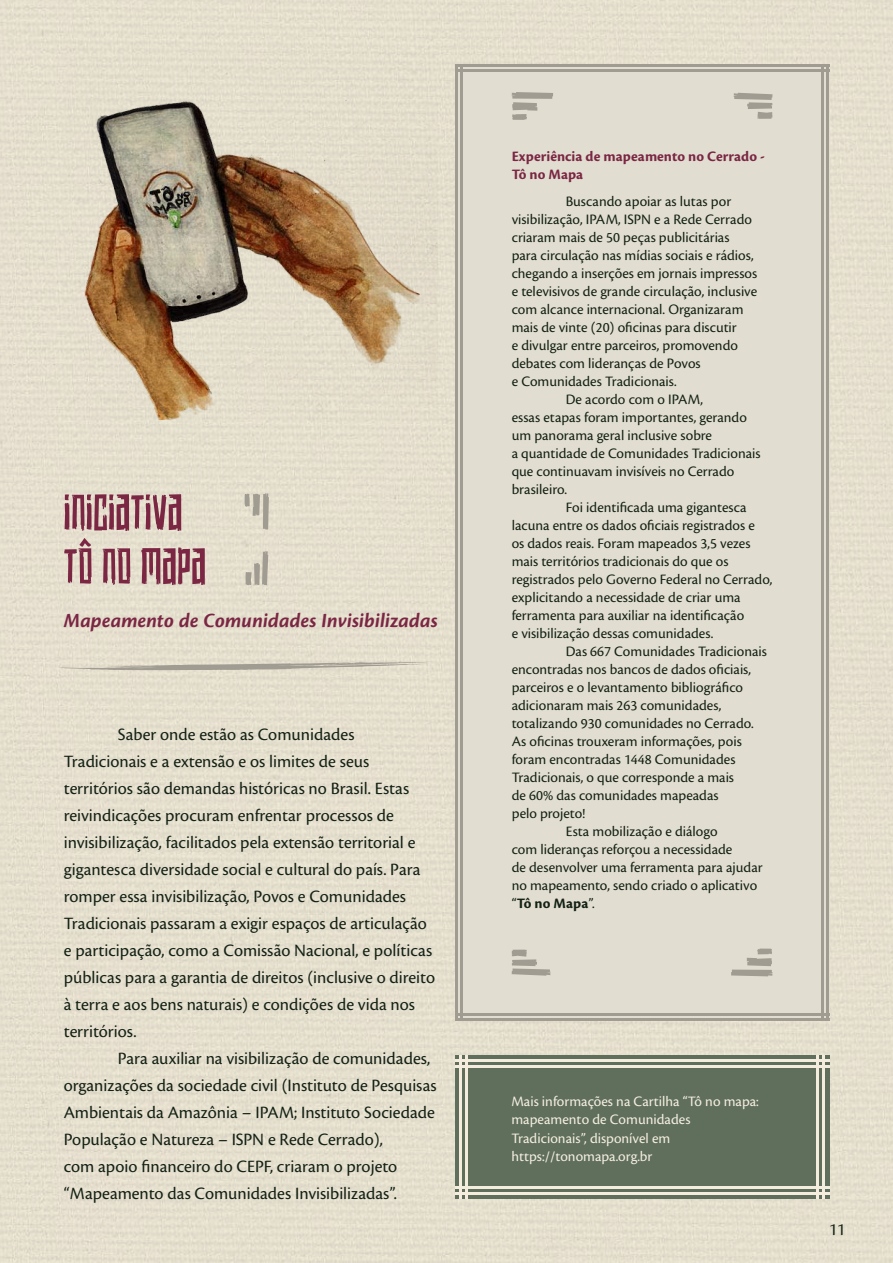
<style>
.page{position:relative;width:893px;height:1263px;background:#e5dece}
.page>*{position:absolute;margin:0;border:0;box-sizing:border-box;transform-origin:0 0}
.t1{font:82.8px "Afolkalips Swash";color:#a19c91}
.t2{font:79.95px "Afolkalips Swash";color:#a19c91}
.t3{font:72.3px "Afolkalips Swash";color:#a19c91}
.t4{font:69.75px "Afolkalips Swash";color:#a19c91}
.t5{font:54px/54px "Afolkalips";letter-spacing:.01em;color:#7b2744}
.t6{font:21px "Cronos Pro Bold Disp It";letter-spacing:.01em;color:#7b2744}
.t7{font:18px/27px "Cronos Pro";color:#142215}
.t8{font:18px "Cronos Pro Disp";color:#142213}
.t9{font:15px "Cronos Pro";color:#142215}
.t10{font:15px/18.3px "Cronos Pro";color:#f4edde}
.t11{font:700 15px/18px "Cronos Pro";letter-spacing:.005em;color:#7b2744}
.t12{font:700 15px "Cronos Pro";letter-spacing:.005em;color:#142215}
.s1{font-weight:400}
</style>
<div class="page">
<div style="left:455px;top:64px;width:374px;height:955px;background:#e1ded1"></div>
<hr style="left:821px;top:64px;width:3px;height:956px;background:#a19c91">
<hr style="left:827px;top:64px;width:2px;height:956px;background:#a19c91">
<hr style="left:455px;top:64px;width:2px;height:956px;background:#a19c91">
<hr style="left:460px;top:64px;width:3px;height:956px;background:#a19c91">
<hr style="left:455px;top:64px;width:374px;height:2px;background:#a19c91">
<hr style="left:455px;top:69px;width:374px;height:3px;background:#a19c91">
<hr style="left:455px;top:1013px;width:374px;height:2px;background:#a19c91">
<hr style="left:455px;top:1018px;width:374px;height:2px;background:#a19c91">
<svg style="left:58px;top:662px;width:374px;height:8px;background:#c6c0b2"></svg>
<img style="left:64px;top:47px;width:374px;height:373px">
<div style="left:455px;top:1055px;width:374px;height:144px;background:#5f6f5c"></div>
<hr style="left:455px;top:1059px;width:374px;height:3px;background:#f4edde">
<hr style="left:455px;top:1065px;width:374px;height:3px;background:#f4edde">
<hr style="left:455px;top:1186px;width:374px;height:2px;background:#f4edde">
<hr style="left:455px;top:1192px;width:374px;height:3px;background:#f4edde">
<hr style="left:459px;top:1055px;width:3px;height:144px;background:#f4edde">
<hr style="left:466px;top:1055px;width:2px;height:144px;background:#f4edde">
<hr style="left:816px;top:1055px;width:2px;height:144px;background:#f4edde">
<hr style="left:822px;top:1055px;width:3px;height:144px;background:#f4edde">
<h3 class="t3" style="left:271px;top:555px;width:30px;rotate:-180deg">k</h3>
<h3 class="t5" style="left:64px;top:485px;width:144px">INICIATIVA<br>TÔ NO MAPA</h3>
<h3 class="t6" style="left:64px;top:608px;width:376px">Mapeamento de Comunidades Invisibilizadas</h3>
<h3 class="t4" style="left:243px;top:527px;width:28px">l</h3>
<p class="t7" style="left:64px;top:721px;width:373px;text-indent:54px">Saber onde estão as Comunidades Tradicionais e a extensão e os limites de seus territórios são demandas históricas no Brasil. Estas reivindicações procuram enfrentar processos de invisibilização, facilitados pela extensão territorial e gigantesca diversidade social e cultural do país. Para romper essa invisibilização, Povos e Comunidades Tradicionais passaram a exigir espaços de articulação e participação, como a Comissão Nacional, e políticas públicas para a garantia de direitos (inclusive o direito à terra e aos bens naturais) e condições de vida nos territórios.</p>
<p class="t7" style="left:64px;top:1045px;width:374px;text-indent:54px">Para auxiliar na visibilização de comunidades, organizações da sociedade civil (Instituto de Pesquisas Ambientais da Amazônia – IPAM; Instituto Sociedade População e Natureza – ISPN e Rede Cerrado),<br>com apoio financeiro do CEPF, criaram o projeto “Mapeamento das Comunidades Invisibilizadas”.</p>
<h1 class="t1" style="left:582px;top:90px;width:34px;rotate:90deg">k</h1>
<h2 class="t2" style="left:705px;top:121px;width:32px;rotate:-90deg">l</h2>
<p class="t11" style="left:512px;top:147px;width:255px">Experiência de mapeamento no Cerrado -<br>Tô no Mapa</p>
<p class="t9" style="left:566px;top:192px;width:167px">Buscando apoiar as lutas por</p>
<p class="t9" style="left:512px;top:210px;width:242px">visibilização, IPAM, ISPN e a Rede Cerrado</p>
<p class="t9" style="left:512px;top:228px;width:219px">criaram mais de 50 peças publicitárias</p>
<p class="t9" style="left:512px;top:246px;width:243px">para circulação nas mídias sociais e rádios,</p>
<p class="t9" style="left:512px;top:264px;width:247px">chegando a inserções em jornais impressos</p>
<p class="t9" style="left:512px;top:282px;width:247px">e televisivos de grande circulação, inclusive</p>
<p class="t9" style="left:512px;top:300px;width:233px">com alcance internacional. Organizaram</p>
<p class="t9" style="left:512px;top:318px;width:227px">mais de vinte (20) oficinas para discutir</p>
<p class="t9" style="left:512px;top:336px;width:228px">e divulgar entre parceiros, promovendo</p>
<p class="t9" style="left:512px;top:354px;width:190px">debates com lideranças de Povos</p>
<p class="t9" style="left:512px;top:372px;width:167px">e Comunidades Tradicionais.</p>
<p class="t9" style="left:566px;top:390px;width:139px">De acordo com o IPAM,</p>
<p class="t9" style="left:512px;top:408px;width:237px">essas etapas foram importantes, gerando</p>
<p class="t9" style="left:512px;top:426px;width:202px">um panorama geral inclusive sobre</p>
<p class="t9" style="left:512px;top:444px;width:250px">a quantidade de Comunidades Tradicionais</p>
<p class="t9" style="left:512px;top:462px;width:224px">que continuavam invisíveis no Cerrado</p>
<p class="t9" style="left:512px;top:480px;width:57px">brasileiro.</p>
<p class="t9" style="left:566px;top:498px;width:183px">Foi identificada uma gigantesca</p>
<p class="t9" style="left:512px;top:516px;width:245px">lacuna entre os dados oficiais registrados e</p>
<p class="t9" style="left:512px;top:534px;width:240px">os dados reais. Foram mapeados 3,5 vezes</p>
<p class="t9" style="left:512px;top:552px;width:218px">mais territórios tradicionais do que os</p>
<p class="t9" style="left:512px;top:570px;width:262px">registrados pelo Governo Federal no Cerrado,</p>
<p class="t9" style="left:512px;top:588px;width:230px">explicitando a necessidade de criar uma</p>
<p class="t9" style="left:512px;top:606px;width:234px">ferramenta para auxiliar na identificação</p>
<p class="t9" style="left:512px;top:624px;width:203px">e visibilização dessas comunidades.</p>
<p class="t9" style="left:566px;top:642px;width:203px">Das 667 Comunidades Tradicionais</p>
<p class="t9" style="left:512px;top:660px;width:241px">encontradas nos bancos de dados oficiais,</p>
<p class="t9" style="left:512px;top:678px;width:233px">parceiros e o levantamento bibliográfico</p>
<p class="t9" style="left:512px;top:696px;width:211px">adicionaram mais 263 comunidades,</p>
<p class="t9" style="left:512px;top:714px;width:244px">totalizando 930 comunidades no Cerrado.</p>
<p class="t9" style="left:512px;top:732px;width:232px">As oficinas trouxeram informações, pois</p>
<p class="t9" style="left:512px;top:750px;width:225px">foram encontradas 1448 Comunidades</p>
<p class="t9" style="left:512px;top:768px;width:224px">Tradicionais, o que corresponde a mais</p>
<p class="t9" style="left:512px;top:786px;width:209px">de 60% das comunidades mapeadas</p>
<p class="t9" style="left:512px;top:804px;width:75px">pelo projeto!</p>
<p class="t9" style="left:566px;top:822px;width:154px">Esta mobilização e diálogo</p>
<p class="t9" style="left:512px;top:840px;width:222px">com lideranças reforçou a necessidade</p>
<p class="t9" style="left:512px;top:858px;width:253px">de desenvolver uma ferramenta para ajudar</p>
<p class="t9" style="left:512px;top:876px;width:247px">no mapeamento, sendo criado o aplicativo</p>
<p class="t12" style="left:512px;top:894px;width:84px"><span class="s1">“</span>Tô no Mapa<span class="s1">”.</span></p>
<h2 class="t2" style="left:579px;top:947px;width:32px;rotate:90deg">l</h2>
<h1 class="t1" style="left:702px;top:979px;width:34px;rotate:-90deg">k</h1>
<p class="t10" style="left:511px;top:1092px;width:249px">Mais informações na Cartilha “Tô no mapa: mapeamento de Comunidades<br>Tradicionais”, disponível em https://tonomapa.org.br</p>
<p class="t8" style="left:829px;top:1219px;width:18px">11</p>
</div>
